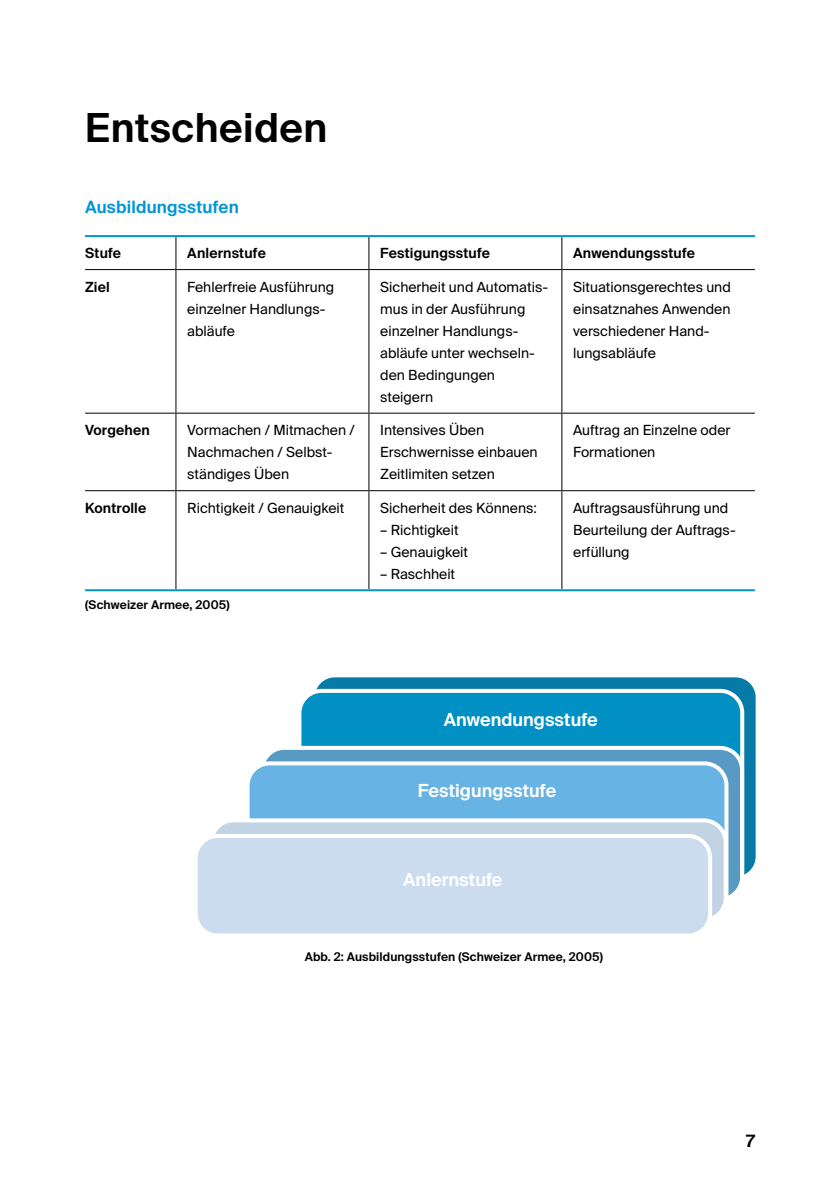
<style>
.page{position:relative;width:840px;height:1191px;background:#fff}
.page>*{position:absolute;margin:0;border:0;box-sizing:border-box;transform-origin:0 0}
.t1{font:600 40px "Suisse Intl";letter-spacing:.015em;color:#000}
.t2{font:600 18px "Suisse Intl";color:#fff}
.t3{font:600 17px "Suisse Intl";letter-spacing:.01em;color:#0095d6}
.t4{font:600 17px "Suisse Intl";color:#000}
.t5{font:14px/22px "Suisse Intl";color:#000}
.t6{font:600 14px "Suisse Intl";letter-spacing:.01em;color:#000}
.t7{font:600 12px "Suisse Intl";letter-spacing:.01em;color:#000}
</style>
<div class="page">
<svg style="left:316px;top:677px;width:440px;height:198px;background:#1c87af"></svg>
<svg style="left:301px;top:689px;width:442px;height:57px;background:#1498c8"></svg>
<svg style="left:266px;top:746px;width:477px;height:150px;fill:#589ac3"></svg>
<svg style="left:249px;top:761px;width:479px;height:135px;background:#72b9e5"></svg>
<svg style="left:215px;top:818px;width:512px;height:98px;fill:#c2d3e4"></svg>
<div style="left:197px;top:834px;width:514px;height:100px;background:#cbdcef"></div>
<hr style="left:175px;top:237px;width:1px;height:32px;background:#000">
<hr style="left:368px;top:237px;width:1px;height:32px;background:#000">
<hr style="left:561px;top:237px;width:1px;height:32px;background:#000">
<hr style="left:85px;top:269px;width:91px;height:1px;background:#000">
<hr style="left:176px;top:269px;width:193px;height:1px;background:#000">
<hr style="left:175px;top:270px;width:1px;height:143px;background:#000">
<hr style="left:369px;top:269px;width:192px;height:1px;background:#000">
<hr style="left:368px;top:270px;width:1px;height:143px;background:#000">
<hr style="left:561px;top:269px;width:193px;height:1px;background:#000">
<hr style="left:561px;top:270px;width:1px;height:143px;background:#000">
<hr style="left:85px;top:413px;width:91px;height:1px;background:#000">
<hr style="left:176px;top:413px;width:193px;height:1px;background:#000">
<hr style="left:175px;top:414px;width:1px;height:76px;background:#000">
<hr style="left:369px;top:413px;width:192px;height:1px;background:#000">
<hr style="left:368px;top:414px;width:1px;height:76px;background:#000">
<hr style="left:561px;top:413px;width:193px;height:1px;background:#000">
<hr style="left:561px;top:414px;width:1px;height:76px;background:#000">
<hr style="left:85px;top:490px;width:91px;height:1px;background:#000">
<hr style="left:176px;top:490px;width:193px;height:1px;background:#000">
<hr style="left:175px;top:491px;width:1px;height:98px;background:#000">
<hr style="left:369px;top:490px;width:192px;height:1px;background:#000">
<hr style="left:368px;top:491px;width:1px;height:98px;background:#000">
<hr style="left:561px;top:490px;width:193px;height:1px;background:#000">
<hr style="left:561px;top:491px;width:1px;height:98px;background:#000">
<hr style="left:85px;top:235px;width:91px;height:2px;background:#0095d6">
<hr style="left:176px;top:235px;width:193px;height:2px;background:#0095d6">
<hr style="left:369px;top:235px;width:192px;height:2px;background:#0095d6">
<hr style="left:561px;top:235px;width:193px;height:2px;background:#0095d6">
<hr style="left:85px;top:589px;width:91px;height:2px;background:#0095d6">
<hr style="left:176px;top:589px;width:193px;height:2px;background:#0095d6">
<hr style="left:369px;top:589px;width:192px;height:2px;background:#0095d6">
<hr style="left:561px;top:589px;width:193px;height:2px;background:#0095d6">
<h1 class="t1" style="left:85px;top:104px;width:244px">Entscheiden</h1>
<p class="t3" style="left:85px;top:197px;width:155px">Ausbildungsstufen</p>
<p class="t6" style="left:85px;top:245px;width:37px">Stufe</p>
<p class="t6" style="left:187px;top:245px;width:80px">Anlernstufe</p>
<p class="t6" style="left:380px;top:245px;width:111px">Festigungsstufe</p>
<p class="t6" style="left:573px;top:245px;width:123px">Anwendungsstufe</p>
<p class="t6" style="left:85px;top:279px;width:26px">Ziel</p>
<p class="t5" style="left:187px;top:276px;width:148px">Fehlerfreie Ausführung einzelner Handlungs&shy;abläufe</p>
<p class="t5" style="left:380px;top:276px;width:169px">Sicherheit und Automatis&shy;mus in der Ausführung einzelner Handlungs&shy;abläufe unter wechseln&shy;den Bedingungen steigern</p>
<p class="t5" style="left:573px;top:276px;width:159px">Situationsgerechtes und einsatznahes Anwenden verschiedener Hand&shy;lungsabläufe</p>
<p class="t6" style="left:85px;top:422px;width:66px">Vorgehen</p>
<p class="t5" style="left:187px;top:419px;width:169px">Vormachen / Mitmachen /<br>Nachmachen / Selbst&shy;ständiges Üben</p>
<p class="t5" style="left:380px;top:419px;width:159px">Intensives Üben<br>Erschwernisse einbauen<br>Zeitlimiten setzen</p>
<p class="t5" style="left:573px;top:419px;width:159px">Auftrag an Einzelne oder<br>Formationen</p>
<p class="t6" style="left:85px;top:500px;width:63px">Kontrolle</p>
<p class="t5" style="left:187px;top:497px;width:159px">Richtigkeit / Genauigkeit</p>
<p class="t5" style="left:380px;top:497px;width:158px">Sicherheit des Könnens:</p>
<p class="t5" style="left:380px;top:519px;width:80px">– Richtigkeit</p>
<p class="t5" style="left:380px;top:541px;width:89px">– Genauigkeit</p>
<p class="t5" style="left:380px;top:563px;width:76px">– Raschheit</p>
<p class="t5" style="left:573px;top:497px;width:164px">Auftragsausführung und<br>Beurteilung der Auftrags&shy;erfüllung</p>
<p class="t7" style="left:85px;top:598px;width:146px">(Schweizer Armee, 2005)</p>
<p class="t2" style="left:443px;top:709px;width:155px">Anwendungsstufe</p>
<p class="t2" style="left:417px;top:780px;width:140px">Festigungsstufe</p>
<p class="t2" style="left:403px;top:869px;width:101px">Anlernstufe</p>
<p class="t7" style="left:304px;top:950px;width:299px">Abb. 2: Ausbildungsstufen (Schweizer Armee, 2005)</p>
<p class="t4" style="left:745px;top:1131px;width:10px">7</p>
</div>
